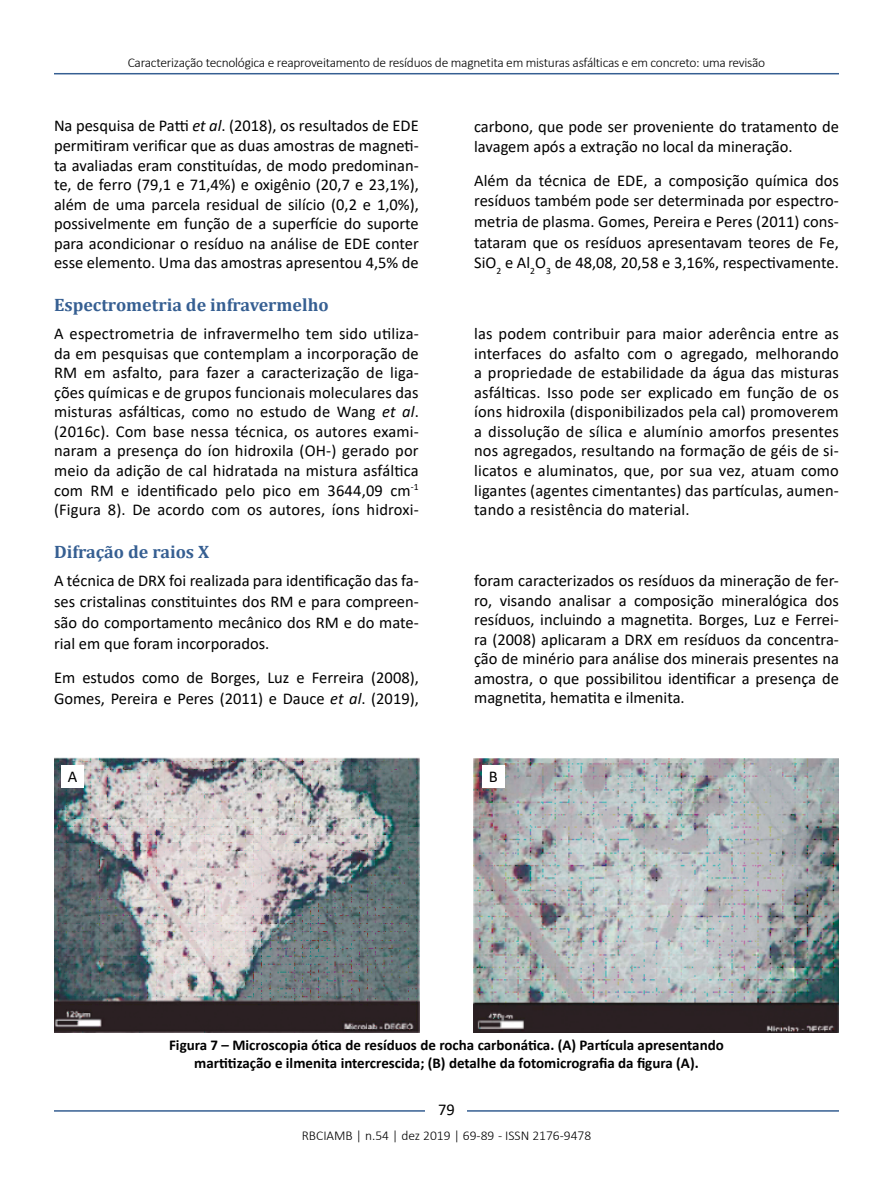
<style>
.page{position:relative;width:893px;height:1191px;background:#fff}
.page>*{position:absolute;margin:0;border:0;box-sizing:border-box;transform-origin:0 0}
.t1{font:700 18px "Cambria";color:#365f92}
.t2{font:16.5px/19.5px "Calibri";color:#000;text-align:justify}
.t3{font:700 15px/18px "Calibri";color:#000;text-align:center}
.t4{font:300 13.5px "Calibri";letter-spacing:-.02em;color:#000}
.t5{font:300 13.5px "Calibri";color:#000}
.s1{font-style:italic}
</style>
<div class="page">
<hr style="left:54px;top:73px;width:785px;height:1px;background:#365f92">
<hr style="left:54px;top:1110px;width:785px;height:1px;background:#365f92">
<div style="left:426px;top:1096px;width:41px;height:26px;background:#fff"></div>
<img style="left:54px;top:758px;width:366px;height:274px">
<img style="left:473px;top:758px;width:366px;height:274px">
<div style="left:61px;top:764px;width:23px;height:23px;background:#fff"></div>
<div style="left:482px;top:764px;width:23px;height:23px;background:#fff"></div>
<p class="t4" style="left:128px;top:54px;width:639px">Caracterização tecnológica e reaproveitamento de resíduos de magnetita em misturas asfálticas e em concreto: uma revisão</p>
<p class="t2" style="left:54px;top:116px;width:366px">Na pesquisa de Patti <span class="s1">et al</span>. (2018), os resultados de EDE permitiram verificar que as duas amostras de magneti&shy;ta avaliadas eram constituídas, de modo predominan&shy;te, de ferro (79,1 e 71,4%) e oxigênio (20,7 e 23,1%), além de uma parcela residual de silício (0,2 e 1,0%), possivelmente em função de a superfície do suporte para acondicionar o resíduo na análise de EDE conter esse elemento. Uma das amostras apresentou 4,5% de</p>
<p class="t2" style="left:474px;top:115px;width:366px;line-height:20.7px">carbono, que pode ser proveniente do tratamento de lavagem após a extração no local da mineração.</p>
<p class="t2" style="left:474px;top:169px;width:366px;line-height:20.7px">Além da técnica de EDE, a composição química dos resíduos também pode ser determinada por espectro&shy;metria de plasma. Gomes, Pereira e Peres (2011) cons&shy;tataram que os resíduos apresentavam teores de Fe, SiO<sub>2</sub> e Al<sub>2</sub>O<sub>3</sub> de 48,08, 20,58 e 3,16%, respectivamente.</p>
<p class="t1" style="left:54px;top:292px;width:276px">Espectrometria de infravermelho</p>
<p class="t2" style="left:54px;top:323px;width:366px">A espectrometria de infravermelho tem sido utiliza&shy;da em pesquisas que contemplam a incorporação de RM em asfalto, para fazer a caracterização de liga&shy;ções químicas e de grupos funcionais moleculares das misturas asfálticas, como no estudo de Wang <span class="s1">et al</span>. (2016c). Com base nessa técnica, os autores exami&shy;naram a presença do íon hidroxila (OH-) gerado por meio da adição de cal hidratada na mistura asfáltica com RM e identificado pelo pico em 3644,09 cm<sup>-1 </sup>(Figura 8). De acordo com os autores, íons hidroxi-</p>
<p class="t2" style="left:474px;top:323px;width:366px">las podem contribuir para maior aderência entre as interfaces do asfalto com o agregado, melhorando a propriedade de estabilidade da água das misturas asfálticas. Isso pode ser explicado em função de os íons hidroxila (disponibilizados pela cal) promoverem a dissolução de sílica e alumínio amorfos presentes nos agregados, resultando na formação de géis de si&shy;licatos e aluminatos, que, por sua vez, atuam como ligantes (agentes cimentantes) das partículas, aumen&shy;tando a resistência do material.</p>
<p class="t1" style="left:54px;top:539px;width:157px">Difração de raios X</p>
<p class="t2" style="left:54px;top:569px;width:366px;line-height:21px">A técnica de DRX foi realizada para identificação das fa&shy;ses cristalinas constituintes dos RM e para compreen&shy;são do comportamento mecânico dos RM e do mate&shy;rial em que foram incorporados.</p>
<p class="t2" style="left:54px;top:666px;width:366px;line-height:21px">Em estudos como de Borges, Luz e Ferreira (2008),<br>Gomes, Pereira e Peres (2011) e Dauce <span class="s1">et al</span>. (2019),</p>
<p class="t2" style="left:474px;top:570px;width:366px">foram caracterizados os resíduos da mineração de fer&shy;ro, visando analisar a composição mineralógica dos resíduos, incluindo a magnetita. Borges, Luz e Ferrei&shy;ra (2008) aplicaram a DRX em resíduos da concentra&shy;ção de minério para análise dos minerais presentes na amostra, o que possibilitou identificar a presença de magnetita, hematita e ilmenita.</p>
<p class="t2" style="left:68px;top:766px;width:11px">A</p>
<p class="t2" style="left:489px;top:766px;width:10px">B</p>
<p class="t3" style="left:169px;top:1035px;width:556px">Figura 7 – Microscopia ótica de resíduos de rocha carbonática. (A) Partícula apresentando martitização e ilmenita intercrescida; (B) detalhe da fotomicrografia da figura (A).</p>
<p class="t2" style="left:438px;top:1099px;width:18px">79</p>
<p class="t5" style="left:302px;top:1126px;width:291px">RBCIAMB | n.54 | dez 2019 | 69-89 - ISSN 2176-9478</p>
</div>
